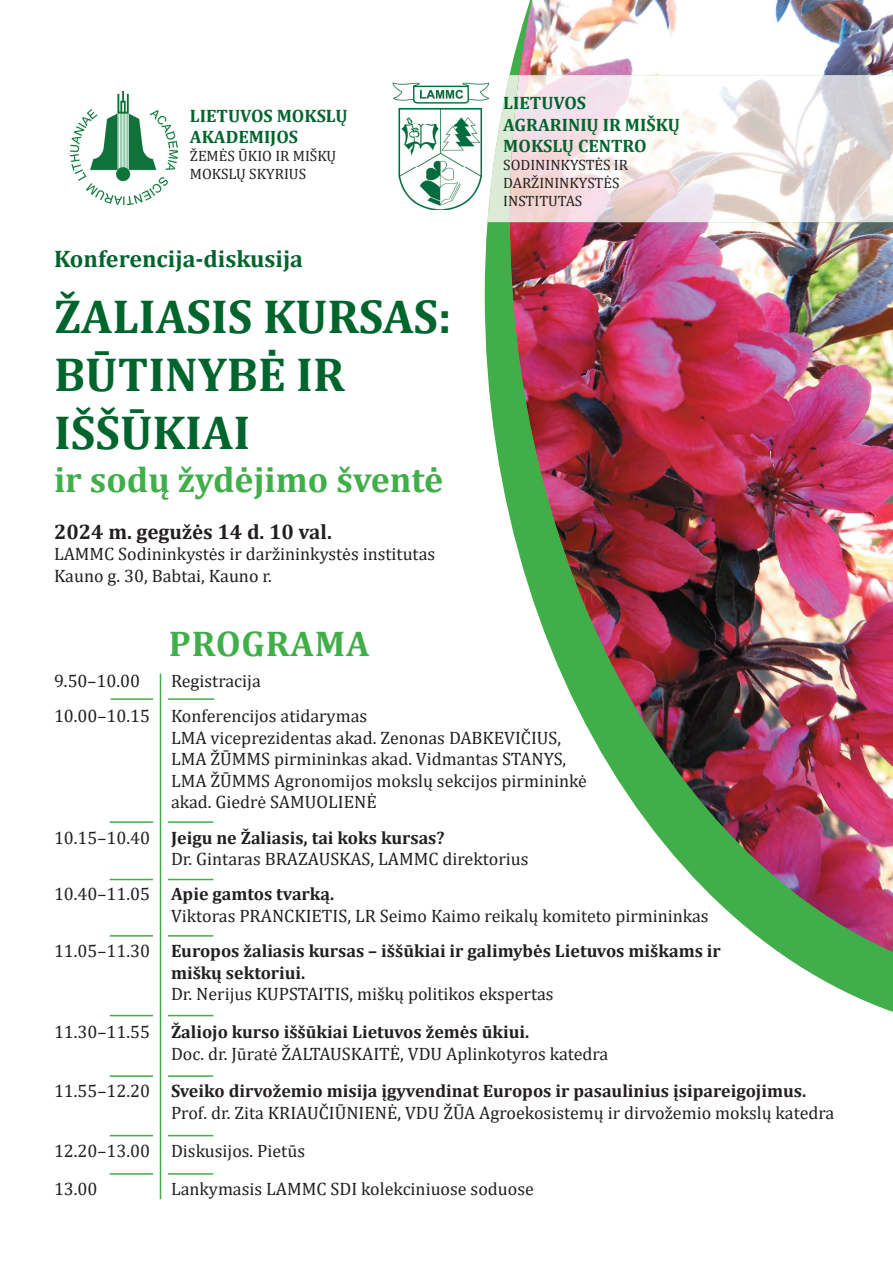
<style>
.page{position:relative;width:893px;height:1263px;background:#fff}
.page>*{position:absolute;margin:0;border:0;box-sizing:border-box;transform-origin:0 0}
.t1{font:700 48px/57.6px "Cambria";color:#00642d}
.t2{font:700 36px "Cambria";color:#40ae49}
.t3{font:700 36px "Cambria";letter-spacing:.025em;color:#40ae49}
.t4{font:700 24px "Cambria";color:#00642d}
.t5{font:700 21px "Cambria";color:#231f20}
.t6{font:18px/21.6px "Cambria";color:#231f20}
.t7{font:700 18px/21.6px "Cambria";color:#231f20}
.t8{font:700 18px/21.6px "Cambria";color:#00642d}
.t9{font:15px/18px "Cambria";color:#231f20}
.s1{font-weight:700}
.s2{font-weight:400}
</style>
<div class="page">
<svg style="left:485px;top:73px;width:408px;height:939px"></svg>
<img style="left:510px;top:0;width:383px;height:952px">
<img style="left:519px;top:75px;width:374px;height:147px">
<hr style="left:111px;top:698px;width:103px;height:2px;background:#40ae49">
<hr style="left:110px;top:821px;width:103px;height:2px;background:#40ae49">
<hr style="left:110px;top:879px;width:103px;height:1px;background:#40ae49">
<hr style="left:110px;top:935px;width:103px;height:2px;background:#40ae49">
<hr style="left:110px;top:1015px;width:103px;height:1px;background:#40ae49">
<hr style="left:110px;top:1075px;width:103px;height:2px;background:#40ae49">
<hr style="left:110px;top:1135px;width:103px;height:1px;background:#40ae49">
<hr style="left:110px;top:1173px;width:103px;height:2px;background:#40ae49">
<svg style="left:153px;top:691px;width:15px;height:500px"></svg>
<hr style="left:160px;top:674px;width:1px;height:525px;background:#40ae49">
<img style="left:71px;top:92px;width:106px;height:113px">
<img style="left:392px;top:82px;width:95px;height:128px">
<svg style="left:487px;top:75px;width:32px;height:147px"></svg>
<p class="t8" style="left:190px;top:104px;width:159px">LIETUVOS MOKSLŲ<br>AKADEMIJOS</p>
<p class="t9" style="left:190px;top:147px;width:148px">ŽEMĖS ŪKIO IR MIŠKŲ<br>MOKSLŲ SKYRIUS</p>
<h3 class="t4" style="left:54px;top:242px;width:251px">Konferencija-diskusija</h3>
<h1 class="t1" style="left:54px;top:287px;width:399px">ŽALIASIS KURSAS:<br>BŪTINYBĖ IR<br>IŠŠŪKIAI</h1>
<h2 class="t2" style="left:54px;top:454px;width:391px">ir sodų žydėjimo šventė</h2>
<p class="t5" style="left:54px;top:517px;width:279px">2024 m. gegužės 14 d. 10 val.</p>
<p class="t6" style="left:54px;top:543px;width:383px">LAMMC Sodininkystės ir daržininkystės institutas<br>Kauno g. 30, Babtai, Kauno r.</p>
<h2 class="t3" style="left:169px;top:619px;width:202px">PROGRAMA</h2>
<p class="t8" style="left:503px;top:91px;width:178px">LIETUVOS<br>AGRARINIŲ IR MIŠKŲ<br>MOKSLŲ CENTRO</p>
<p class="t9" style="left:503px;top:156px;width:126px">SODININKYSTĖS IR<br>DARŽININKYSTĖS<br>INSTITUTAS</p>
<p class="t6" style="left:54px;top:670px;width:88px">9.50–10.00</p>
<p class="t6" style="left:54px;top:663px;width:315px;line-height:35.1px;text-align:center">Registracija<br>10.00–10.15 Konferencijos atidarymas</p>
<p class="t6" style="left:171px;top:727px;width:417px">LMA viceprezidentas akad. Zenonas DABKEVIČIUS, LMA ŽŪMMS pirmininkas akad. Vidmantas STANYS, LMA ŽŪMMS Agronomijos mokslų sekcijos pirmininkė akad. Giedrė SAMUOLIENĖ</p>
<p class="t6" style="left:171px;top:826px;width:359px;text-indent:-117px">10.15–10.40 <span class="s1">Jeigu ne Žaliasis, tai koks kursas?<br></span>Dr. Gintaras BRAZAUSKAS, LAMMC direktorius</p>
<p class="t6" style="left:171px;top:883px;width:539px;text-indent:-117px">10.40–11.05 <span class="s1">Apie gamtos tvarką.<br></span>Viktoras PRANCKIETIS, LR Seimo Kaimo reikalų komiteto pirmininkas</p>
<p class="t7" style="left:171px;top:939px;width:551px;text-indent:-117px"><span class="s2">11.05–11.30</span> Europos žaliasis kursas – iššūkiai ir galimybės Lietuvos miškams ir miškų sektoriui.</p>
<p class="t6" style="left:54px;top:975px;width:501px;line-height:37.8px;text-indent:117px">Dr. Nerijus KUPSTAITIS, miškų politikos ekspertas<br>11.30–11.55 <span class="s1">Žaliojo kurso iššūkiai Lietuvos žemės ūkiui.</span></p>
<p class="t7" style="left:54px;top:1034px;width:754px;line-height:37.8px;text-indent:117px"><span class="s2">Doc. dr. Jūratė ŽALTAUSKAITĖ, VDU Aplinkotyros katedra<br>11.55–12.20</span> Sveiko dirvožemio misija įgyvendinat Europos ir pasaulinius įsipareigojimus.</p>
<p class="t6" style="left:54px;top:1094px;width:782px;line-height:37.8px;text-indent:117px">Prof. dr. Zita KRIAUČIŪNIENĖ, VDU ŽŪA Agroekosistemų ir dirvožemio mokslų katedra<br>12.20–13.00 Diskusijos. Pietūs<br>13.00</p>
<p class="t6" style="left:171px;top:1177px;width:364px">Lankymasis LAMMC SDI kolekciniuose soduose</p>
</div>
